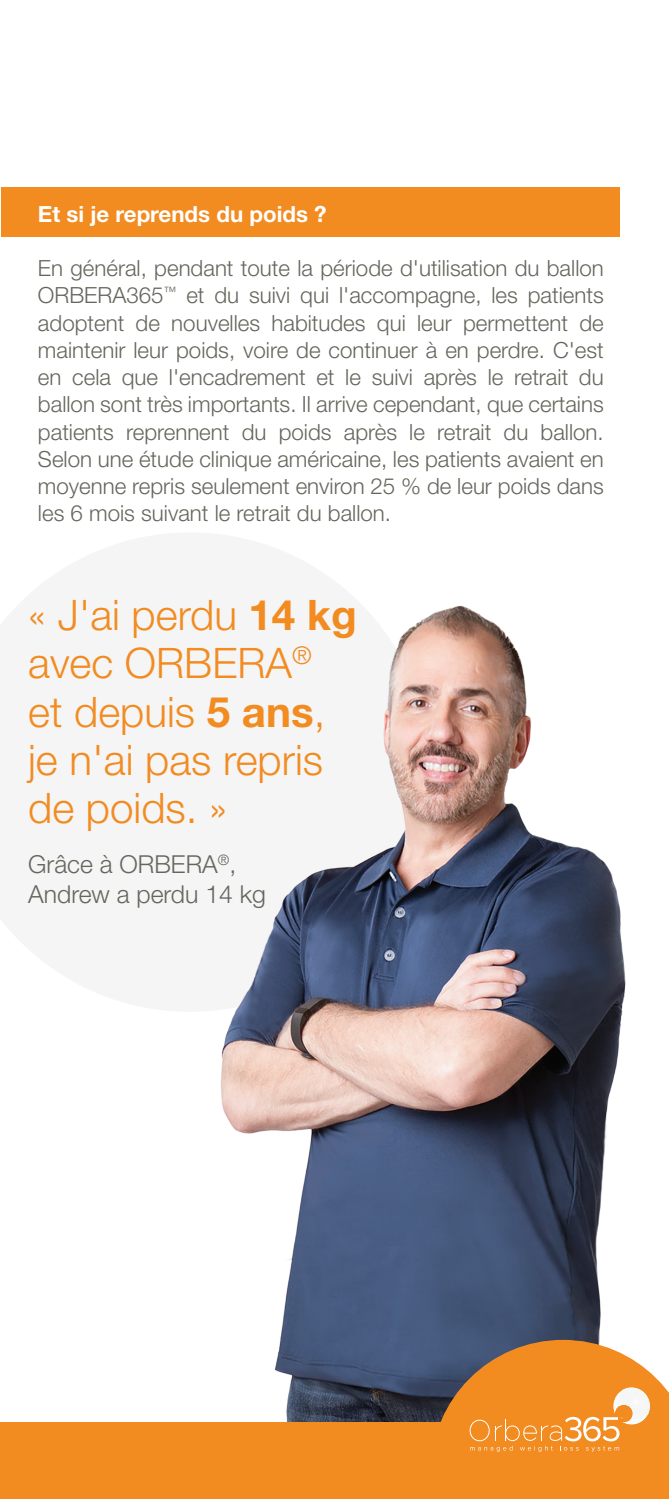
<style>
.page{position:relative;width:669px;height:1499px;background:#fff}
.page>*{position:absolute;margin:0;border:0;box-sizing:border-box;transform-origin:0 0}
.t1{font:300 42.07px/47.9px "Helvetica Neue LT Std";color:#f28b20}
.t2{font:300 24.75px/29.7px "Helvetica Neue LT Std";color:#65665c}
.t3{font:300 22.28px/27.2px "Helvetica Neue LT Std";color:#65665c;text-align:justify}
.t4{font:700 22.28px "Helvetica Neue LT Std";color:#fff}
.s1{font-weight:700}
</style>
<div class="page">
<img style="left:221px;top:605px;width:405px;height:817px">
<div style="left:1px;top:187px;width:618px;height:49px;background:#f28b20"></div>
<div style="left:0;top:1422px;width:668px;height:76px;background:#f28b20"></div>
<svg style="left:430px;top:1339px;width:238px;height:113px"></svg>
<p class="t4" style="left:38px;top:200px;width:290px">Et si je reprends du poids ?</p>
<p class="t3" style="left:38px;top:254px;width:567px">En général, pendant toute la période d'utilisation du ballon ORBERA365<sup>™</sup> et du suivi qui l'accompagne, les patients adoptent de nouvelles habitudes qui leur permettent de maintenir leur poids, voire de continuer à en perdre. C'est en cela que l'encadrement et le suivi après le retrait du ballon sont très importants. Il arrive cependant, que certains patients reprennent du poids après le retrait du ballon.<br>Selon une étude clinique américaine, les patients avaient en moyenne repris seulement environ 25 % de leur poids dans les 6 mois suivant le retrait du ballon.</p>
<p class="t1" style="left:28px;top:590px;width:330px">« J'ai perdu <span class="s1">14 kg </span>avec ORBERA<sup>®<br></sup>et depuis <span class="s1">5 ans</span>, je n'ai pas repris de poids. »</p>
<p class="t2" style="left:28px;top:848px;width:239px">Grâce à ORBERA<sup>®</sup>,<br>Andrew a perdu 14 kg</p>
</div>
